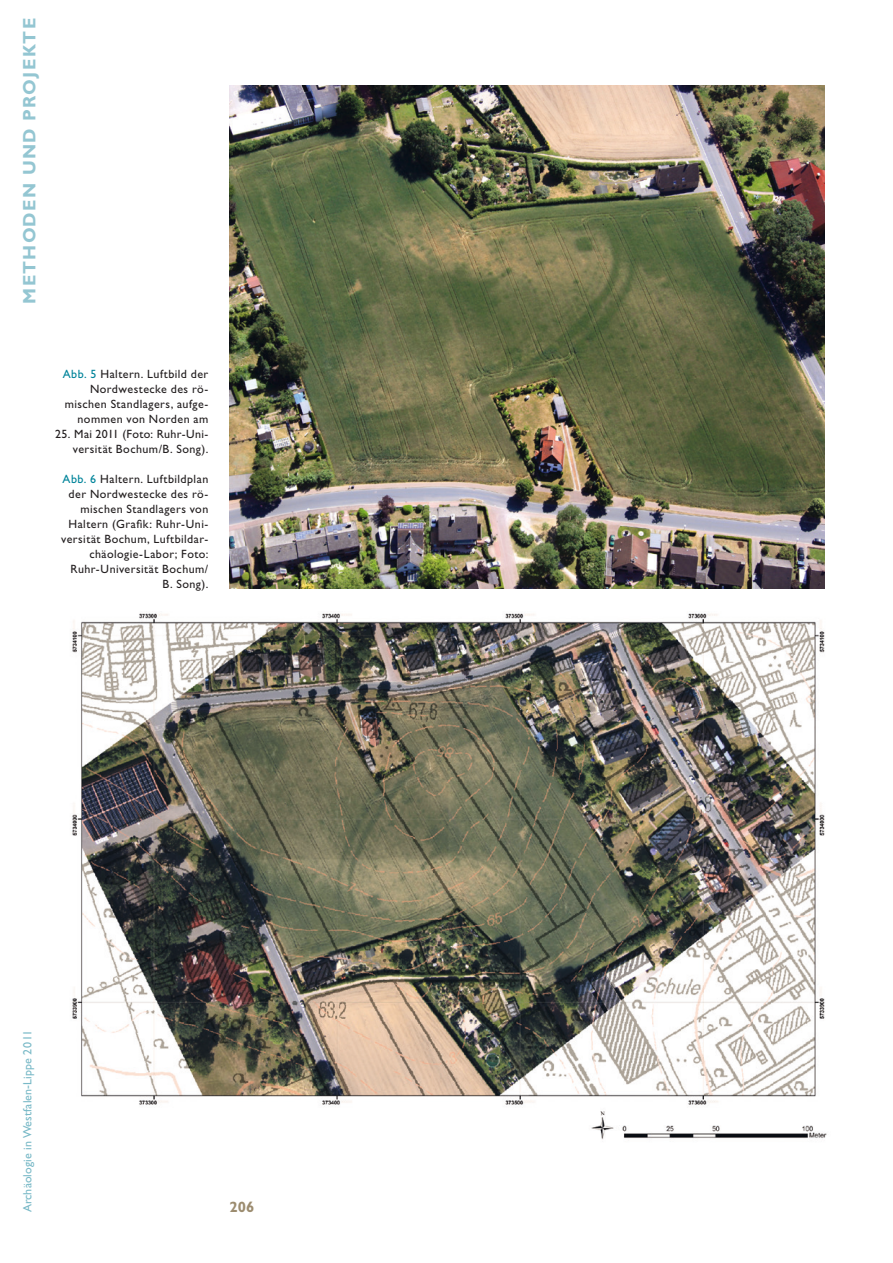
<style>
.page{position:relative;width:893px;height:1263px;background:#fff}
.page>*{position:absolute;margin:0;border:0;box-sizing:border-box;transform-origin:0 0}
.t1{font:18px "Gill Sans Std Bold 13";letter-spacing:.07em;color:#94c6d2}
.t2{font:15px "Gill Sans Std Bold 16";color:#9c8c6f}
.t3{font:12px/15px "Gill Sans Std 25";letter-spacing:.035em;color:#231f20;text-align:right}
.t4{font:12px "Gill Sans Std 14";letter-spacing:.01em;color:#79b9c7}
.s1{color:#00849a}
</style>
<div class="page">
<img style="left:230px;top:85px;width:595px;height:503px">
<img style="left:72px;top:613px;width:755px;height:527px">
<h1 class="t1" style="left:19px;top:304px;width:287px;rotate:-90deg">METHODEN UND PROJEKTE</h1>
<p class="t3" style="left:63px;top:367px;width:147px"><span class="s1">Abb. 5</span> Haltern. Luftbild der<br>Nordwestecke des rö&shy;mischen Standlagers, aufge&shy;nommen von Norden am</p>
<p class="t3" style="left:55px;top:427px;width:155px">25. Mai 2011 (Foto: Ruhr-Uni&shy;versität Bochum/B. Song).</p>
<p class="t3" style="left:61px;top:472px;width:149px"><span class="s1">Abb. 6</span> Haltern. Luftbildplan der Nordwestecke des rö&shy;mischen Standlagers von<br>Haltern (Grafik: Ruhr-Uni&shy;versität Bochum, Luftbildar&shy;chäologie-Labor; Foto:<br>Ruhr-Universität Bochum/<br>B. Song).</p>
<p class="t4" style="left:21px;top:1212px;width:184px;rotate:-90deg">Archäologie in Westfalen-Lippe 2011</p>
<p class="t2" style="left:230px;top:1198px;width:26px">206</p>
</div>
